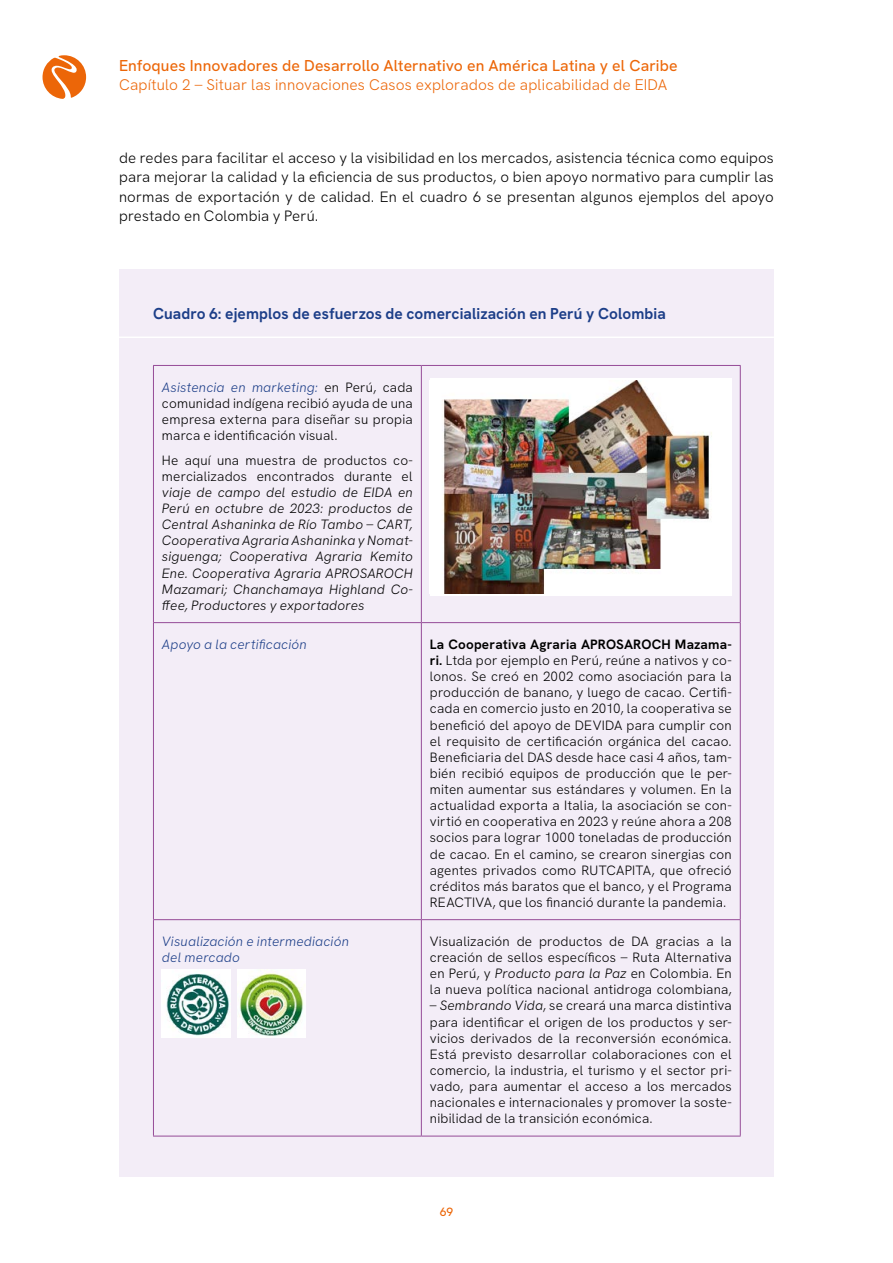
<style>
.page{position:relative;width:893px;height:1263px;background:#fff}
.page>*{position:absolute;margin:0;border:0;box-sizing:border-box;transform-origin:0 0}
.t1{font:500 15.75px "HK Grotesk Pro";letter-spacing:.01em;color:#ec6608}
.Kasten-Head{font:700 15.75px "HK Grotesk Pro";letter-spacing:.005em;color:#1c3e88}
.t2{font:300 15.3px "HK Grotesk Pro";letter-spacing:.01em;color:#ec6608}
.Lauftext{font:300 15px/19.5px "HK Grotesk Pro";letter-spacing:.01em;color:#000;text-align:justify}
.Tabelle_Lauftext{font:300 13.5px/16.2px "HK Grotesk Pro";letter-spacing:.015em;color:#000;text-align:justify}
.Tabellen-LT_ohne_Einz{font:300 13.5px/16.2px "HK Grotesk Pro";letter-spacing:.015em;color:#000;text-align:justify}
.Tabelle_Lauftext-2{font:italic 300 13.5px/16px "HK Grotesk Pro";letter-spacing:.015em;color:#000;text-align:justify}
.Tabellen-LT_ohne_Einz-2{font:italic 300 13.5px/16.2px "HK Grotesk Pro";letter-spacing:.015em;color:#1c3e88}
.Tabelle_Lauftext-3{font:italic 300 13.5px "HK Grotesk Pro";letter-spacing:.01em;color:#1c3e88}
.t3{font:500 12px "HK Grotesk Pro";color:#ec6608}
.s1{font-style:italic;color:#1c3e88}
.s2{font-style:normal}
.s3{font-weight:700}
.s4{font-style:italic}
</style>
<div class="page">
<svg style="left:43px;top:55px;width:43px;height:44px"></svg>
<div style="left:119px;top:299px;width:655px;height:877px;background:#f3edf7"></div>
<div style="left:119px;top:269px;width:655px;height:88px;background:#f3edf7"></div>
<hr style="left:119px;top:336px;width:655px;height:2px;background:#fff">
<hr style="left:153px;top:365px;width:268px;height:1px;background:#954b97">
<hr style="left:153px;top:366px;width:1px;height:256px;background:#954b97">
<hr style="left:421px;top:365px;width:320px;height:1px;background:#954b97">
<hr style="left:421px;top:366px;width:1px;height:256px;background:#954b97">
<hr style="left:740px;top:366px;width:1px;height:256px;background:#954b97">
<hr style="left:153px;top:622px;width:268px;height:1px;background:#954b97">
<hr style="left:153px;top:623px;width:1px;height:296px;background:#954b97">
<hr style="left:421px;top:622px;width:320px;height:1px;background:#954b97">
<hr style="left:421px;top:623px;width:1px;height:296px;background:#954b97">
<hr style="left:740px;top:623px;width:1px;height:296px;background:#954b97">
<hr style="left:153px;top:919px;width:268px;height:1px;background:#954b97">
<hr style="left:153px;top:920px;width:1px;height:216px;background:#954b97">
<hr style="left:421px;top:919px;width:320px;height:1px;background:#954b97">
<hr style="left:421px;top:920px;width:1px;height:216px;background:#954b97">
<hr style="left:740px;top:920px;width:1px;height:216px;background:#954b97">
<hr style="left:153px;top:1136px;width:268px;height:1px;background:#954b97">
<hr style="left:421px;top:1136px;width:320px;height:1px;background:#954b97">
<div style="left:430px;top:378px;width:302px;height:218px;background:#fff"></div>
<img style="left:442px;top:381px;width:270px;height:212px">
<img style="left:162px;top:970px;width:68px;height:68px">
<img style="left:237px;top:970px;width:68px;height:68px">
<p class="t1" style="left:119px;top:54px;width:560px">Enfoques Innovadores de Desarrollo Alternativo en América Latina y el Caribe</p>
<p class="t2" style="left:119px;top:73px;width:550px">Capítulo 2 – Situar las innovaciones Casos explorados de aplicabilidad de EIDA</p>
<p class="Lauftext" style="left:119px;top:147px;width:656px">de redes para facilitar el acceso y la visibilidad en los mercados, asistencia técnica como equipos para mejorar la calidad y la eficiencia de sus productos, o bien apoyo normativo para cumplir las normas de exportación y de calidad. En el cuadro 6 se presentan algunos ejemplos del apoyo prestado en Colombia y Perú.</p>
<p class="Kasten-Head" style="left:153px;top:301px;width:514px">Cuadro 6: ejemplos de esfuerzos de comercialización en Perú y Colombia</p>
<p class="Tabelle_Lauftext" style="left:162px;top:378px;width:252px"><span class="s1">Asistencia en marketing:</span> en Perú, cada comunidad indígena recibió ayuda de una empresa externa para diseñar su propia marca e identificación visual.</p>
<p class="Tabelle_Lauftext-2" style="left:162px;top:451px;width:252px"><span class="s2">He aquí una muestra de productos co&shy;mercializados encontrados durante el </span>viaje de campo del estudio de EIDA en Perú en octubre de 2023: productos de Central Ashaninka de Río Tambo – CART, Cooperativa Agraria Ashaninka y Nomat&shy;siguenga; Cooperativa Agraria Kemito Ene. Cooperativa Agraria APROSAROCH Mazamari; Chanchamaya Highland Co&shy;ffee, Productores y exportadores</p>
<p class="Tabelle_Lauftext-3" style="left:162px;top:634px;width:146px">Apoyo a la certificación</p>
<p class="Tabelle_Lauftext" style="left:430px;top:635px;width:303px"><span class="s3">La Cooperativa Agraria APROSAROCH Mazama&shy;ri.</span> Ltda por ejemplo en Perú, reúne a nativos y co&shy;lonos. Se creó en 2002 como asociación para la producción de banano, y luego de cacao. Certifi&shy;cada en comercio justo en 2010, la cooperativa se benefició del apoyo de DEVIDA para cumplir con el requisito de certificación orgánica del cacao.<br>Beneficiaria del DAS desde hace casi 4 años, tam&shy;bién recibió equipos de producción que le per&shy;miten aumentar sus estándares y volumen. En la actualidad exporta a Italia, la asociación se con&shy;virtió en cooperativa en 2023 y reúne ahora a 208 socios para lograr 1000 toneladas de producción de cacao. En el camino, se crearon sinergias con agentes privados como RUTCAPITA, que ofreció créditos más baratos que el banco, y el Programa REACTIVA, que los financió durante la pandemia.</p>
<p class="Tabellen-LT_ohne_Einz-2" style="left:162px;top:932px;width:189px">Visualización e intermediación del mercado</p>
<p class="Tabellen-LT_ohne_Einz" style="left:430px;top:932px;width:303px">Visualización de productos de DA gracias a la creación de sellos específicos – Ruta Alternativa en Perú, y <span class="s4">Producto para la Paz</span> en Colombia. En la nueva política nacional antidroga colombiana,</p>
<p class="Tabellen-LT_ohne_Einz" style="left:430px;top:997px;width:303px">– <span class="s4">Sembrando Vida</span>, se creará una marca distintiva para identificar el origen de los productos y ser&shy;vicios derivados de la reconversión económica.<br>Está previsto desarrollar colaboraciones con el comercio, la industria, el turismo y el sector pri&shy;vado, para aumentar el acceso a los mercados nacionales e internacionales y promover la soste&shy;nibilidad de la transición económica.</p>
<p class="t3" style="left:440px;top:1202px;width:15px">69</p>
</div>
